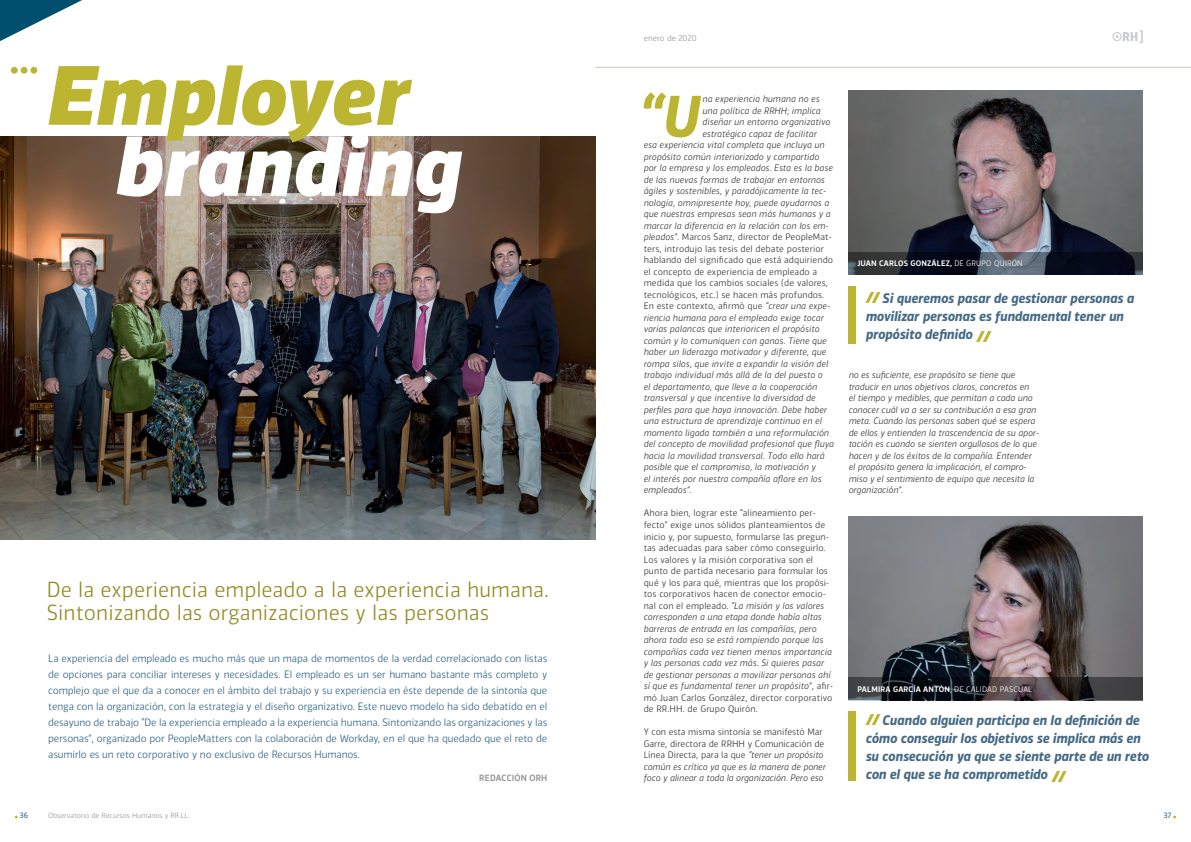
<style>
.page{position:relative;width:1191px;height:842px;background:#fff}
.page>*{position:absolute;margin:0;border:0;box-sizing:border-box;transform-origin:0 0}
.t1{font:italic 900 79px/71px "Vinkel";letter-spacing:.005em;color:#bcb531}
.stl_base_capitular{font:italic 700 55.2px "Vinkel";color:#bcb531}
.t2{font:300 20.5px/23px "Vinkel";letter-spacing:.005em;color:#908c22}
.t3{font:italic 700 13px/18px "Vinkel";letter-spacing:-.01em;color:#456a86}
.stl_base{font:300 10px/16px "Vinkel";letter-spacing:-.01em;color:#2a5f7c;text-align:justify}
.stl_base_capitular-2{font:italic 300 8.8px "Vinkel";letter-spacing:.01em;color:#312f30}
.stl_base-2{font:300 8.8px/11.5px "Vinkel";letter-spacing:.01em;color:#312f30}
.stl_base-3{font:italic 300 8.8px/11.5px "Vinkel";color:#312f30}
.stl_base_capitular-3{font:300 8.8px "Vinkel";letter-spacing:.01em;color:#312f30}
.t4{font:500 8.5px "Vinkel";letter-spacing:.02em;color:#939598}
.t5{font:300 8px "Vinkel";color:#939598}
.stl_lista_numeros_ni{font:500 7.5px "Vinkel";letter-spacing:.02em;color:#fff}
.t6{font:7.5px "Vinkel";color:#366480}
.t7{font:300 7px "Vinkel";color:#939598}
.s1{color:#fff}
.s2{font-style:italic}
.s3{font-weight:300}
.s4{font-weight:900;font-size:15px;color:#bcb531}
</style>
<div class="page">
<svg style="left:1112px;top:30px;width:30px;height:13px"></svg>
<img style="left:0;top:137px;width:595px;height:402px">
<hr style="left:595px;top:67px;width:596px;height:1px;background:#cdcaaf">
<div style="left:11px;top:67px;width:7px;height:7px;background:#bcb531;border-radius:50%"></div>
<div style="left:21px;top:67px;width:6px;height:7px;background:#bcb531;border-radius:50%"></div>
<div style="left:30px;top:67px;width:7px;height:7px;background:#bcb531;border-radius:50%"></div>
<svg style="left:0;top:0;width:82px;height:41px"></svg>
<div style="left:848px;top:286px;width:7px;height:58px;background:#bcb531"></div>
<div style="left:848px;top:712px;width:7px;height:69px;background:#bcb531"></div>
<img style="left:848px;top:91px;width:294px;height:161px">
<img style="left:848px;top:516px;width:294px;height:162px">
<svg style="left:848px;top:252px;width:294px;height:23px;background:#252a36"></svg>
<svg style="left:848px;top:678px;width:294px;height:22px;background:#312f34"></svg>
<p class="t1" style="left:116px;top:61px;width:347px;text-indent:-68px">Employer <span class="s1">branding</span></p>
<p class="t2" style="left:47px;top:578px;width:504px">De la experiencia empleado a la experiencia humana.<br>Sintonizando las organizaciones y las personas</p>
<p class="stl_base" style="left:48px;top:650px;width:500px">La experiencia del empleado es mucho más que un mapa de momentos de la verdad correlacionado con listas de opciones para conciliar intereses y necesidades. El empleado es un ser humano bastante más completo y complejo que el que da a conocer en el ámbito del trabajo y su experiencia en éste depende de la sintonía que tenga con la organización, con la estrategia y el diseño organizativo. Este nuevo modelo ha sido debatido en el desayuno de trabajo “De la experiencia empleado a la experiencia humana. Sintonizando las organizaciones y las personas”, organizado por PeopleMatters con la colaboración de Workday, en el que ha quedado que el reto de asumirlo es un reto corporativo y no exclusivo de Recursos Humanos.</p>
<p class="t4" style="left:479px;top:772px;width:69px">REDACCIÓN ORH</p>
<p class="t5" style="left:643px;top:33px;width:54px">enero de 2020</p>
<p class="stl_base_capitular" style="left:639px;top:79px;width:62px">“U</p>
<p class="stl_base_capitular-2" style="left:702px;top:93px;width:119px">na experiencia humana no es</p>
<p class="stl_base_capitular-2" style="left:702px;top:105px;width:120px">una política de RRHH; implica</p>
<p class="stl_base_capitular-2" style="left:702px;top:116px;width:129px">diseñar un entorno organizativo</p>
<p class="stl_base_capitular-2" style="left:702px;top:128px;width:116px">estratégico capaz de facilitar</p>
<p class="stl_base_capitular-2" style="left:643px;top:139px;width:182px">esa experiencia vital completa que incluya un</p>
<p class="stl_base_capitular-2" style="left:643px;top:151px;width:177px">propósito común interiorizado y compartido</p>
<p class="stl_base_capitular-2" style="left:643px;top:162px;width:190px">por la empresa y los empleados. Esta es la base</p>
<p class="stl_base_capitular-2" style="left:643px;top:174px;width:183px">de las nuevas formas de trabajar en entornos</p>
<p class="stl_base_capitular-2" style="left:643px;top:185px;width:184px">ágiles y sostenibles, y paradójicamente la tec-</p>
<p class="stl_base_capitular-2" style="left:643px;top:197px;width:187px">nología, omnipresente hoy, puede ayudarnos a</p>
<p class="stl_base_capitular-2" style="left:643px;top:208px;width:188px">que nuestras empresas sean más humanas y a</p>
<p class="stl_base_capitular-2" style="left:643px;top:220px;width:186px">marcar la diferencia en la relación con los em-</p>
<p class="stl_base_capitular-3" style="left:643px;top:231px;width:190px"><span class="s2">pleados”.</span> Marcos Sanz, director de PeopleMat-</p>
<p class="stl_base_capitular-3" style="left:643px;top:243px;width:182px">ters, introdujo las tesis del debate posterior</p>
<p class="stl_base_capitular-3" style="left:643px;top:254px;width:191px">hablando del significado que está adquiriendo</p>
<p class="stl_base_capitular-3" style="left:643px;top:266px;width:175px">el concepto de experiencia de empleado a</p>
<p class="stl_base_capitular-3" style="left:643px;top:277px;width:186px">medida que los cambios sociales (de valores,</p>
<p class="stl_base_capitular-3" style="left:643px;top:289px;width:182px">tecnológicos, etc.) se hacen más profundos.</p>
<p class="stl_base_capitular-3" style="left:643px;top:300px;width:188px">En este contexto, afirmó que <span class="s2">“crear una expe-</span></p>
<p class="stl_base_capitular-2" style="left:643px;top:312px;width:182px">riencia humana para el empleado exige tocar</p>
<p class="stl_base_capitular-2" style="left:643px;top:323px;width:177px">varias palancas que interioricen el propósito</p>
<p class="stl_base_capitular-2" style="left:643px;top:335px;width:184px">común y lo comuniquen con ganas. Tiene que</p>
<p class="stl_base_capitular-2" style="left:643px;top:346px;width:184px">haber un liderazgo motivador y diferente, que</p>
<p class="stl_base_capitular-2" style="left:643px;top:358px;width:186px">rompa silos, que invite a expandir la visión del</p>
<p class="stl_base_capitular-2" style="left:643px;top:369px;width:181px">trabajo individual más allá de la del puesto o</p>
<p class="stl_base_capitular-2" style="left:643px;top:381px;width:175px">el departamento, que lleve a la cooperación</p>
<p class="stl_base_capitular-2" style="left:643px;top:392px;width:173px">transversal y que incentive la diversidad de</p>
<p class="stl_base_capitular-2" style="left:643px;top:404px;width:185px">perfiles para que haya innovación. Debe haber</p>
<p class="stl_base_capitular-2" style="left:643px;top:415px;width:180px">una estructura de aprendizaje continuo en el</p>
<p class="stl_base_capitular-2" style="left:643px;top:427px;width:187px">momento ligada también a una reformulación</p>
<p class="stl_base_capitular-2" style="left:643px;top:438px;width:192px">del concepto de movilidad profesional que fluya</p>
<p class="stl_base_capitular-2" style="left:643px;top:450px;width:182px">hacia la movilidad transversal. Todo ello hará</p>
<p class="stl_base_capitular-2" style="left:643px;top:461px;width:174px">posible que el compromiso, la motivación y</p>
<p class="stl_base_capitular-2" style="left:643px;top:473px;width:179px">el interés por nuestra compañía aflore en los</p>
<p class="stl_base_capitular-2" style="left:643px;top:484px;width:49px">empleados”.</p>
<p class="stl_base-2" style="left:643px;top:508px;width:191px">Ahora bien, lograr este “alineamiento per&shy;fecto” exige unos sólidos planteamientos de inicio y, por supuesto, formularse las pregun&shy;tas adecuadas para saber cómo conseguirlo.<br>Los valores y la misión corporativa son el punto de partida necesario para formular los qué y los para qué, mientras que los propósi&shy;tos corporativos hacen de conector emocio&shy;nal con el empleado. <span class="s2">“La misión y los valores corresponden a una etapa donde había altas barreras de entrada en las compañías, pero ahora todo eso se está rompiendo porque las compañías cada vez tienen menos importancia y las personas cada vez más. Si quieres pasar de gestionar personas a movilizar personas ahí sí que es fundamental tener un propósito”,</span> afir&shy;mó Juan Carlos González, director corporativo de RR.HH. de Grupo Quirón.</p>
<p class="stl_base-2" style="left:643px;top:726px;width:184px">Y con esta misma sintonía se manifestó Mar Garre, directora de RRHH y Comunicación de Línea Directa, para la que <span class="s2">“tener un propósito común es crítico ya que es la manera de poner foco y alinear a toda la organización. Pero eso</span></p>
<p class="stl_lista_numeros_ni" style="left:857px;top:259px;width:167px">JUAN CARLOS GONZÁLEZ, <span class="s3">DE GRUPO QUIRÓN</span></p>
<p class="t3" style="left:865px;top:290px;width:270px"><span class="s4">//</span> Si queremos pasar de gestionar personas a movilizar personas es fundamental tener un propósito definido <span class="s4">//</span></p>
<p class="stl_base-3" style="left:848px;top:370px;width:192px">no es suficiente, ese propósito se tiene que traducir en unos objetivos claros, concretos en<br>el tiempo y medibles, que permitan a cada uno conocer cuál va a ser su contribución a esa gran meta. Cuando las personas saben qué se espera de ellos y entienden la trascendencia de su apor&shy;tación es cuando se sienten orgullosos de lo que hacen y de los éxitos de la compañía. Entender el propósito genera la implicación, el compro&shy;miso y el sentimiento de equipo que necesita la organización”.</p>
<p class="stl_lista_numeros_ni" style="left:857px;top:684px;width:176px">PALMIRA GARCÍA ANTÓN<span class="s3">, DE CALIDAD PASCUAL</span></p>
<p class="t3" style="left:865px;top:712px;width:285px"><span class="s4">//</span> Cuando alguien participa en la definición de cómo conseguir los objetivos se implica más en su consecución ya que se siente parte de un reto con el que se ha comprometido <span class="s4">//</span></p>
<p class="t6" style="left:20px;top:811px;width:10px">36</p>
<p class="t7" style="left:48px;top:811px;width:143px">Observatorio de Recursos Humanos y RR.LL.</p>
<p class="t6" style="left:1163px;top:811px;width:10px">37</p>
</div>
